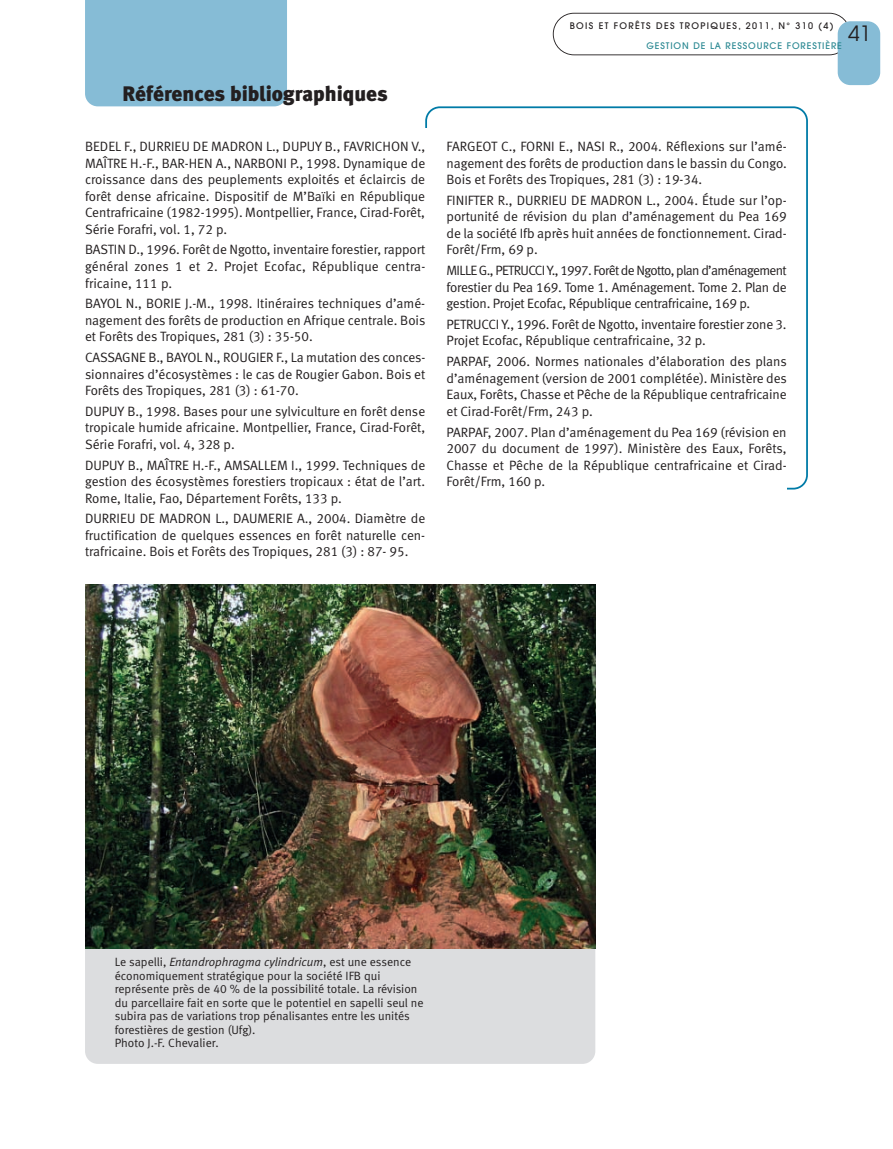
<style>
.page{position:relative;width:893px;height:1149px;background:#fff}
.page>*{position:absolute;margin:0;border:0;box-sizing:border-box;transform-origin:0 0}
.t1{font:21px "Meta Black LF";color:#231f20}
.t2{font:21px "Avant Garde";color:#231f20}
.t3{font:13.5px/16.5px "Meta Normal LF";letter-spacing:-.005em;color:#231f20;text-align:justify}
.t4{font:12px/13.5px "Meta Normal LF";color:#231f20}
.t5{font:500 9px "Avant Garde";letter-spacing:.15em;color:#231f20}
.t6{font:500 9px "Avant Garde";letter-spacing:.1em;color:#2c8993}
.s1{font-style:italic}
</style>
<div class="page">
<svg style="left:425px;top:106px;width:383px;height:383px"></svg>
<div style="left:85px;top:128px;width:702px;height:955px;background:#fff"></div>
<div style="left:85px;top:0;width:202px;height:106px;background:#86bcd6"></div>
<svg style="left:553px;top:13px;width:294px;height:42px"></svg>
<div style="left:838px;top:21px;width:42px;height:64px;background:#86bcd6;border-radius:13px"></div>
<div style="left:85px;top:590px;width:510px;height:473px;background:#dcdddf;border-radius:13px"></div>
<img style="left:85px;top:584px;width:510px;height:364px">
<h1 class="t1" style="left:122px;top:86px;width:267px">Références bibliographiques</h1>
<p class="t3" style="left:85px;top:139px;width:342px">BEDEL F., DURRIEU DE MADRON L., DUPUY B., FAVRICHON V., MAÎTRE H.-F., BAR-HEN A., NARBONI P., 1998. Dynamique de croissance dans des peuplements exploités et éclaircis de forêt dense africaine. Dispositif de M’Baïki en République Centrafricaine (1982-1995). Montpellier, France, Cirad-Forêt, Série Forafri, vol. 1, 72 p.</p>
<p class="t3" style="left:85px;top:243px;width:342px">BASTIN D., 1996. Forêt de Ngotto, inventaire forestier, rapport général zones 1 et 2. Projet Ecofac, République centra - fricaine, 111 p.</p>
<p class="t3" style="left:85px;top:296px;width:342px">BAYOL N., BORIE J.-M., 1998. Itinéraires techniques d’amé&shy;nagement des forêts de production en Afrique centrale. Bois et Forêts des Tropiques, 281 (3) : 35-50.</p>
<p class="t3" style="left:85px;top:350px;width:342px">CASSAGNE B., BAYOL N., ROUGIER F., La mutation des conces&shy;sionnaires d’écosystèmes : le cas de Rougier Gabon. Bois et Forêts des Tropiques, 281 (3) : 61-70.</p>
<p class="t3" style="left:85px;top:404px;width:342px">DUPUY B., 1998. Bases pour une sylviculture en forêt dense tropicale humide africaine. Montpellier, France, Cirad-Forêt, Série Forafri, vol. 4, 328 p.</p>
<p class="t3" style="left:85px;top:458px;width:342px">DUPUY B., MAÎTRE H.-F., AMSALLEM I., 1999. Techniques de gestion des écosystèmes forestiers tropicaux : état de l’art.<br>Rome, Italie, Fao, Département Forêts, 133 p.</p>
<p class="t3" style="left:85px;top:511px;width:342px">DURRIEU DE MADRON L., DAUMERIE A., 2004. Diamètre de fructification de quelques essences en forêt naturelle cen&shy;trafricaine. Bois et Forêts des Tropiques, 281 (3) : 87- 95.</p>
<p class="t5" style="left:570px;top:23px;width:265px">BOIS ET FORÊTS DES TROPIQUES, 2011, N° 310 (4)</p>
<h1 class="t2" style="left:848px;top:26px;width:25px">41</h1>
<p class="t6" style="left:646px;top:42px;width:197px">GESTION DE LA RESSOURCE FORESTIÈRE</p>
<p class="t3" style="left:446px;top:139px;width:342px">FARGEOT C., FORNI E., NASI R., 2004. Réflexions sur l’amé&shy;nagement des forêts de production dans le bassin du Congo.<br>Bois et Forêts des Tropiques, 281 (3) : 19-34.</p>
<p class="t3" style="left:446px;top:193px;width:342px">FINIFTER R., DURRIEU DE MADRON L., 2004. Étude sur l’op&shy;portunité de révision du plan d’aménagement du Pea 169 de la société Ifb après huit années de fonctionnement. Cirad-Forêt/Frm, 69 p.</p>
<p class="t3" style="left:446px;top:263px;width:342px">MILLE G., PETRUCCI Y., 1997. Forêt de Ngotto, plan d’aménagement forestier du Pea 169. Tome 1. Aménagement. Tome 2. Plan de gestion. Projet Ecofac, République centrafricaine, 169 p.</p>
<p class="t3" style="left:446px;top:317px;width:342px">PETRUCCI Y., 1996. Forêt de Ngotto, inventaire forestier zone 3.<br>Projet Ecofac, République centrafricaine, 32 p.</p>
<p class="t3" style="left:446px;top:354px;width:342px">PARPAF, 2006. Normes nationales d’élaboration des plans d’aménagement (version de 2001 complétée). Ministère des Eaux, Forêts, Chasse et Pêche de la République centrafricaine et Cirad-Forêt/Frm, 243 p.</p>
<p class="t3" style="left:446px;top:425px;width:342px">PARPAF, 2007. Plan d’aménagement du Pea 169 (révision en 2007 du document de 1997). Ministère des Eaux, Forêts, Chasse et Pêche de la République centrafricaine et Cirad-Forêt/Frm, 160 p.</p>
<p class="t4" style="left:115px;top:956px;width:310px">Le sapelli, <span class="s1">Entandrophragma cylindricum</span>, est une essence économiquement stratégique pour la société IFB qui représente près de 40 % de la possibilité totale. La révision du parcellaire fait en sorte que le potentiel en sapelli seul ne subira pas de variations trop pénalisantes entre les unités forestières de gestion (Ufg).<br>Photo J.-F. Chevalier.</p>
</div>
